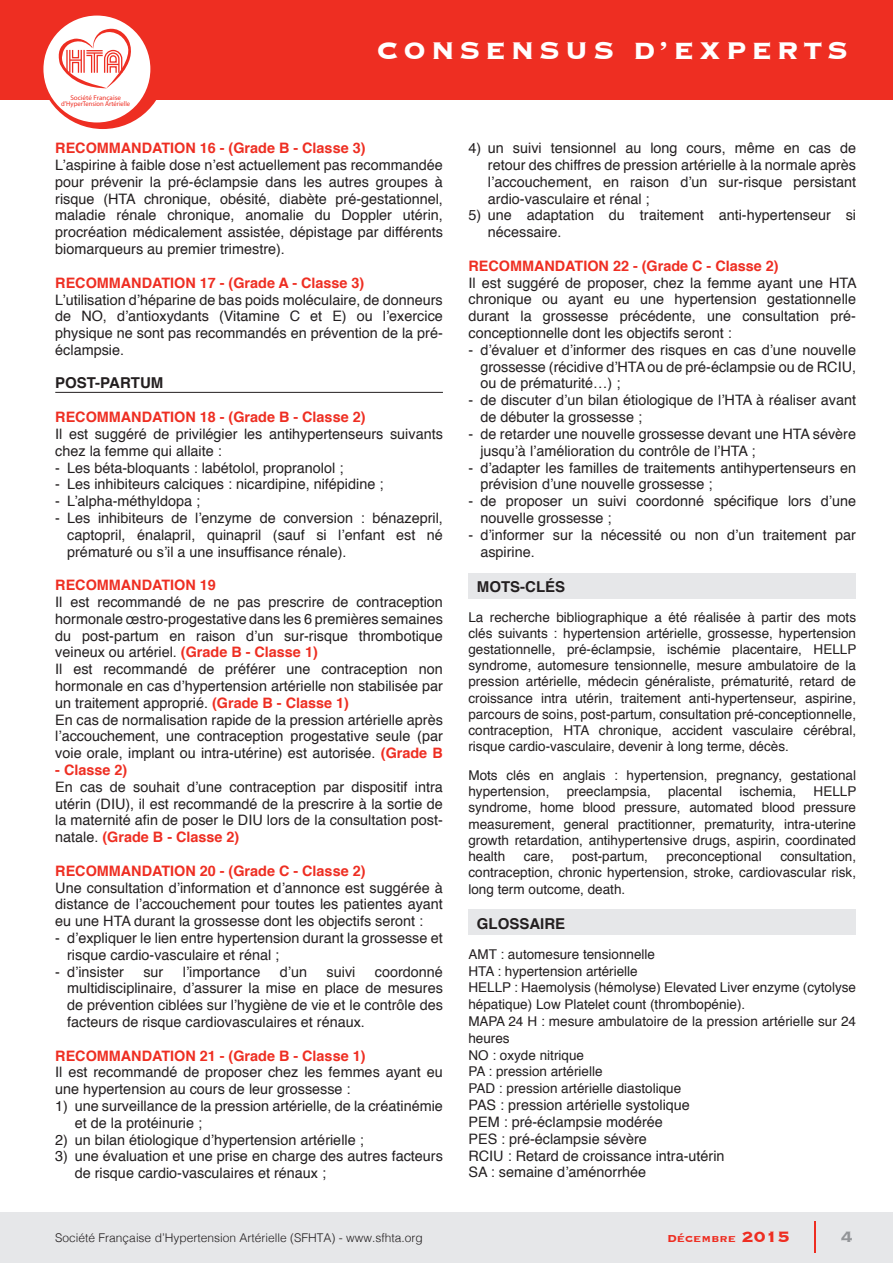
<style>
.page{position:relative;width:893px;height:1263px;background:#fff}
.page>*{position:absolute;margin:0;border:0;box-sizing:border-box;transform-origin:0 0}
.t1{font:700 31.35px "Copperplate";letter-spacing:.15em;color:#fff}
.t2{font:700 19.5px "Copperplate";color:#939598}
.t3{font:700 15px "Helvetica";color:#231f20}
.t4{font:14.4px/16.8px "Helvetica";color:#231f20}
.t5{font:700 14.4px "Helvetica";color:#ee2e22}
.t6{font:13.5px/16.2px "Helvetica";color:#231f20;text-align:justify}
.t7{font:700 13.5px "Copperplate";color:#ee2e22}
.t8{font:300 12px "Helvetica";color:#231f20}
.t9{font:700 6.9px/6.6px "Bliss";color:#ee2e22;text-align:center}
.s1{font-weight:700;color:#ee2e22}
.s2{font-size:19.5px}
</style>
<div class="page">
<div style="left:0;top:1212px;width:893px;height:51px;background:#e6e7e9"></div>
<hr style="left:814px;top:1221px;width:2px;height:32px;background:#ee2e22">
<div style="left:0;top:0;width:893px;height:100px;background:#ee2e22"></div>
<div style="left:468px;top:909px;width:388px;height:26px;background:#e6e7e9"></div>
<div style="left:468px;top:573px;width:388px;height:25px;background:#e6e7e9"></div>
<div style="left:39px;top:2px;width:128px;height:127px;background:#ee2e22;border-radius:50%"></div>
<div style="left:43px;top:16px;width:107px;height:106px;background:#fff;border-radius:50%"></div>
<svg style="left:54px;top:23px;width:85px;height:65px"></svg>
<hr style="left:55px;top:392px;width:388px;height:1px;background:#231f20">
<h1 class="t1" style="left:377px;top:30px;width:473px">CONSENSUS D’EXPERTS</h1>
<p class="t9" style="left:61px;top:94px;width:70px">Société Française d’HyperTension Artérielle</p>
<p class="t5" style="left:55px;top:137px;width:312px">RECOMMANDATION 16 - (Grade B - Classe 3)</p>
<p class="t4" style="left:55px;top:157px;width:389px;text-align:justify">L’aspirine à faible dose n’est actuellement pas recommandée pour prévenir la pré-éclampsie dans les autres groupes à risque (HTA chronique, obésité, diabète pré-gestationnel, maladie rénale chronique, anomalie du Doppler utérin, procréation médicalement assistée, dépistage par différents biomarqueurs au premier trimestre).</p>
<p class="t5" style="left:55px;top:271px;width:311px">RECOMMANDATION 17 - (Grade A - Classe 3)</p>
<p class="t4" style="left:55px;top:291px;width:389px;text-align:justify">L’utilisation d’héparine de bas poids moléculaire, de donneurs de NO, d’antioxydants (Vitamine C et E) ou l’exercice physique ne sont pas recommandés en prévention de la pré&shy;éclampsie.</p>
<p class="t3" style="left:55px;top:371px;width:110px">POST-PARTUM</p>
<p class="t5" style="left:55px;top:405px;width:312px">RECOMMANDATION 18 - (Grade B - Classe 2)</p>
<p class="t4" style="left:55px;top:426px;width:389px">Il est suggéré de privilégier les antihypertenseurs suivants chez la femme qui allaite :</p>
<p class="t4" style="left:55px;top:459px;width:290px">- Les béta-bloquants : labétolol, propranolol ;</p>
<p class="t4" style="left:55px;top:476px;width:330px">- Les inhibiteurs calciques : nicardipine, nifépidine ;</p>
<p class="t4" style="left:55px;top:493px;width:146px">- L’alpha-méthyldopa ;</p>
<p class="t4" style="left:67px;top:510px;width:377px;text-align:justify;text-indent:-12px">- Les inhibiteurs de l’enzyme de conversion : bénazepril, captopril, énalapril, quinapril (sauf si l’enfant est né prématuré ou s’il a une insuffisance rénale).</p>
<p class="t5" style="left:55px;top:573px;width:162px">RECOMMANDATION 19</p>
<p class="t4" style="left:55px;top:594px;width:389px">Il est recommandé de ne pas prescrire de contraception hormonale œstro-progestative dans les 6 premières semaines du post-partum en raison d’un sur-risque thrombotique veineux ou artériel. <span class="s1">(Grade B - Classe 1)<br></span>Il est recommandé de préférer une contraception non hormonale en cas d’hypertension artérielle non stabilisée par un traitement approprié. <span class="s1">(Grade B - Classe 1)<br></span>En cas de normalisation rapide de la pression artérielle après l’accouchement, une contraception progestative seule (par voie orale, implant ou intra-utérine) est autorisée. <span class="s1">(Grade B</span></p>
<p class="t5" style="left:55px;top:758px;width:74px">- Classe 2)</p>
<p class="t4" style="left:55px;top:779px;width:389px;text-align:justify">En cas de souhait d’une contraception par dispositif intra utérin (DIU), il est recommandé de la prescrire à la sortie de la maternité afin de poser le DIU lors de la consultation post&shy;natale. <span class="s1">(Grade B - Classe 2)</span></p>
<p class="t5" style="left:55px;top:859px;width:312px">RECOMMANDATION 20 - (Grade C - Classe 2)</p>
<p class="t4" style="left:55px;top:879px;width:389px;text-align:justify">Une consultation d’information et d’annonce est suggérée à distance de l’accouchement pour toutes les patientes ayant eu une HTA durant la grossesse dont les objectifs seront :</p>
<p class="t4" style="left:67px;top:930px;width:377px;text-indent:-12px">- d’expliquer le lien entre hypertension durant la grossesse et risque cardio-vasculaire et rénal ;</p>
<p class="t4" style="left:55px;top:963px;width:70px">- d’insister</p>
<p class="t4" style="left:143px;top:963px;width:22px">sur</p>
<p class="t4" style="left:183px;top:963px;width:79px">l’importance</p>
<p class="t4" style="left:280px;top:963px;width:29px">d’un</p>
<p class="t4" style="left:327px;top:963px;width:30px">suivi</p>
<p class="t4" style="left:67px;top:963px;width:377px;text-align:justify;text-indent:308px">coordonné multidisciplinaire, d’assurer la mise en place de mesures de prévention ciblées sur l’hygiène de vie et le contrôle des facteurs de risque cardiovasculaires et rénaux.</p>
<p class="t5" style="left:55px;top:1044px;width:312px">RECOMMANDATION 21 - (Grade B - Classe 1)</p>
<p class="t4" style="left:55px;top:1064px;width:389px">Il est recommandé de proposer chez les femmes ayant eu une hypertension au cours de leur grossesse :</p>
<p class="t4" style="left:75px;top:1098px;width:370px;text-indent:-19px">1) une surveillance de la pression artérielle, de la créatinémie et de la protéinurie ;</p>
<p class="t4" style="left:55px;top:1131px;width:310px">2) un bilan étiologique d’hypertension artérielle ;</p>
<p class="t4" style="left:75px;top:1148px;width:370px;text-indent:-19px">3) une évaluation et une prise en charge des autres facteurs de risque cardio-vasculaires et rénaux ;</p>
<p class="t4" style="left:488px;top:140px;width:370px;text-align:justify;text-indent:-19px">4) un suivi tensionnel au long cours, même en cas de retour des chiffres de pression artérielle à la normale après l’accouchement, en raison d’un sur-risque persistant ardio-vasculaire et rénal ;</p>
<p class="t4" style="left:488px;top:207px;width:370px;text-indent:-19px">5) une adaptation du traitement anti-hypertenseur si nécessaire.</p>
<p class="t5" style="left:468px;top:254px;width:312px">RECOMMANDATION 22 - (Grade C - Classe 2)</p>
<p class="t4" style="left:468px;top:275px;width:390px;text-align:justify">Il est suggéré de proposer, chez la femme ayant une HTA chronique ou ayant eu une hypertension gestationnelle durant la grossesse précédente, une consultation pré&shy;conceptionnelle dont les objectifs seront :</p>
<p class="t4" style="left:480px;top:342px;width:377px;text-align:justify;text-indent:-12px">- d’évaluer et d’informer des risques en cas d’une nouvelle grossesse (récidive d’HTA ou de pré-éclampsie ou de RCIU, ou de prématurité…) ;</p>
<p class="t4" style="left:480px;top:392px;width:377px;text-indent:-12px">- de discuter d’un bilan étiologique de l’HTA à réaliser avant de débuter la grossesse ;</p>
<p class="t4" style="left:480px;top:426px;width:377px;text-indent:-12px">- de retarder une nouvelle grossesse devant une HTA sévère jusqu’à l’amélioration du contrôle de l’HTA ;</p>
<p class="t4" style="left:480px;top:459px;width:377px;text-indent:-12px">- d’adapter les familles de traitements antihypertenseurs en prévision d’une nouvelle grossesse ;</p>
<p class="t4" style="left:480px;top:493px;width:377px;text-indent:-12px">- de proposer un suivi coordonné spécifique lors d’une nouvelle grossesse ;</p>
<p class="t4" style="left:480px;top:527px;width:377px;text-indent:-12px">- d’informer sur la nécessité ou non d’un traitement par aspirine.</p>
<p class="t3" style="left:477px;top:574px;width:90px">MOTS-CLÉS</p>
<p class="t6" style="left:468px;top:609px;width:389px">La recherche bibliographique a été réalisée à partir des mots clés suivants : hypertension artérielle, grossesse, hypertension gestationnelle, pré-éclampsie, ischémie placentaire, HELLP syndrome, automesure tensionnelle, mesure ambulatoire de la pression artérielle, médecin généraliste, prématurité, retard de croissance intra utérin, traitement anti-hypertenseur, aspirine, parcours de soins, post-partum, consultation pré-conceptionnelle, contraception, HTA chronique, accident vasculaire cérébral, risque cardio-vasculaire, devenir à long terme, décès.</p>
<p class="t6" style="left:468px;top:767px;width:389px">Mots clés en anglais : hypertension, pregnancy, gestational hypertension,</p>
<p class="t6" style="left:567px;top:784px;width:86px">preeclampsia,</p>
<p class="t6" style="left:668px;top:784px;width:56px">placental</p>
<p class="t6" style="left:739px;top:784px;width:59px">ischemia,</p>
<p class="t6" style="left:468px;top:784px;width:389px;text-indent:345px">HELLP syndrome, home blood pressure, automated blood pressure measurement, general practitionner, prematurity, intra-uterine growth retardation, antihypertensive drugs, aspirin, coordinated health</p>
<p class="t6" style="left:468px;top:848px;width:389px;text-indent:312px">consultation, contraception, chronic hypertension, stroke, cardiovascular risk, long term outcome, death.</p>
<p class="t3" style="left:477px;top:912px;width:90px">GLOSSAIRE</p>
<p class="t6" style="left:468px;top:946px;width:389px;line-height:16.8px;text-align:left">AMT : automesure tensionnelle<br>HTA : hypertension artérielle<br>HELLP : Haemolysis (hémolyse) Elevated Liver enzyme (cytolyse hépatique) Low Platelet count (thrombopénie).<br>MAPA 24 H : mesure ambulatoire de la pression artérielle sur 24 heures<br>NO : oxyde nitrique<br>PA : pression artérielle<br>PAD : pression artérielle diastolique</p>
<p class="t4" style="left:468px;top:1097px;width:258px">PAS : pression artérielle systolique<br>PEM : pré-éclampsie modérée<br>PES : pré-éclampsie sévère<br>RCIU : Retard de croissance intra-utérin<br>SA : semaine d’aménorrhée</p>
<p class="t6" style="left:524px;top:848px;width:32px">care,</p>
<p class="t6" style="left:572px;top:848px;width:77px">post-partum,</p>
<p class="t6" style="left:666px;top:848px;width:97px">preconceptional</p>
<p class="t8" style="left:55px;top:1227px;width:369px">Société Française d’Hypertension Artérielle (SFHTA) - www.sfhta.org</p>
<p class="t7" style="left:667px;top:1229px;width:124px">Décembre <span class="s2">2015</span></p>
<h2 class="t2" style="left:841px;top:1223px;width:13px">4</h2>
</div>
